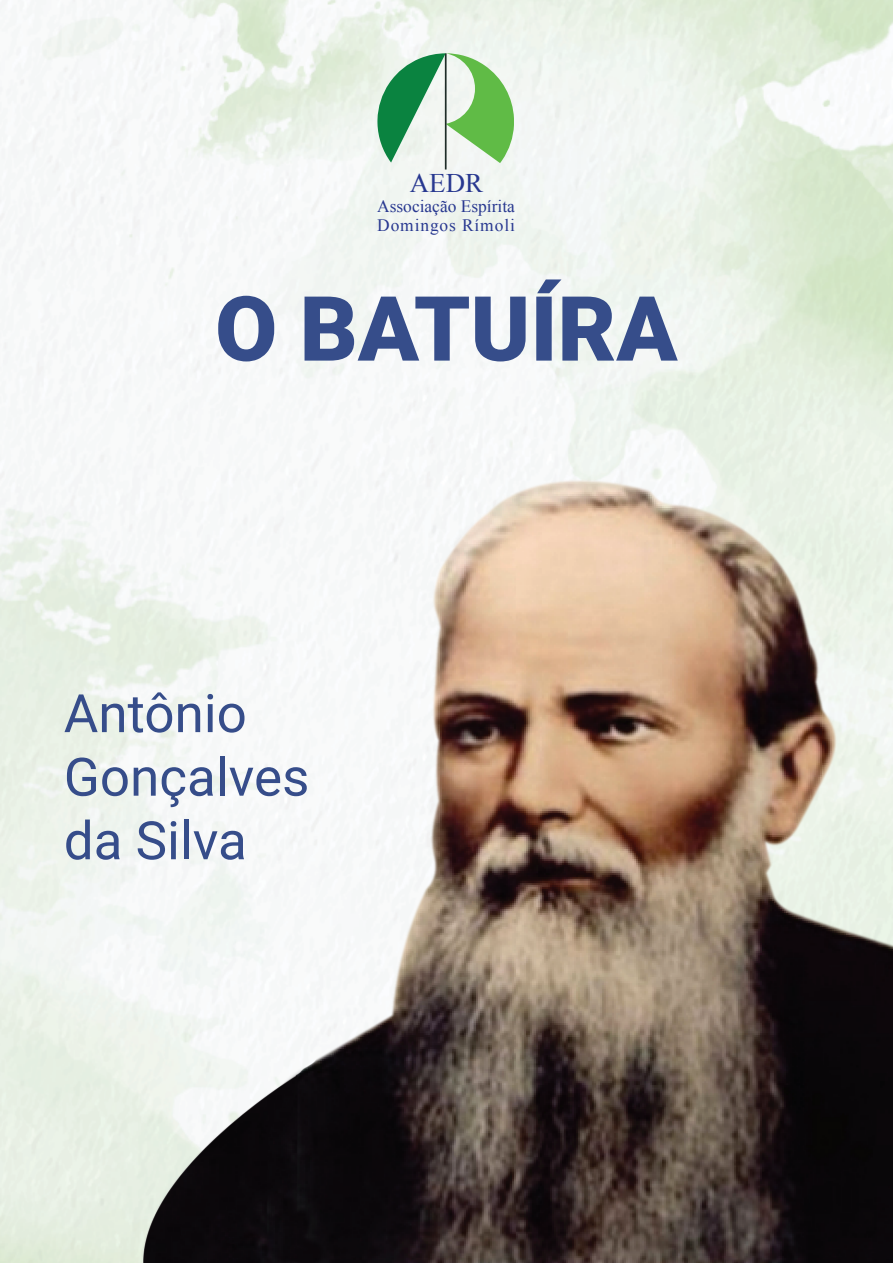
<style>
.page{position:relative;width:893px;height:1263px;background:#fff}
.page>*{position:absolute;margin:0;border:0;box-sizing:border-box;transform-origin:0 0}
.t1{font:900 90px "Roboto";color:#364d8a}
.t2{font:52.95px/63.6px "Roboto";color:#364d8a}
.t3{font:26.85px "Times New Roman";color:#283890}
.t4{font:17.4px/18.9px "Times New Roman";color:#283890}
</style>
<div class="page">
<img style="left:8px;top:472px;width:885px;height:791px">
<svg style="left:377px;top:53px;width:137px;height:116px"></svg>
<h3 class="t3" style="left:410px;top:165px;width:75px">AEDR</h3>
<p class="t4" style="left:377px;top:197px;width:139px">Associação Espírita<br>Domingos Rímoli</p>
<h1 class="t1" style="left:215px;top:266px;width:464px">O BATUÍRA</h1>
<h2 class="t2" style="left:64px;top:679px;width:247px">Antônio<br>Gonçalves da Silva</h2>
</div>
